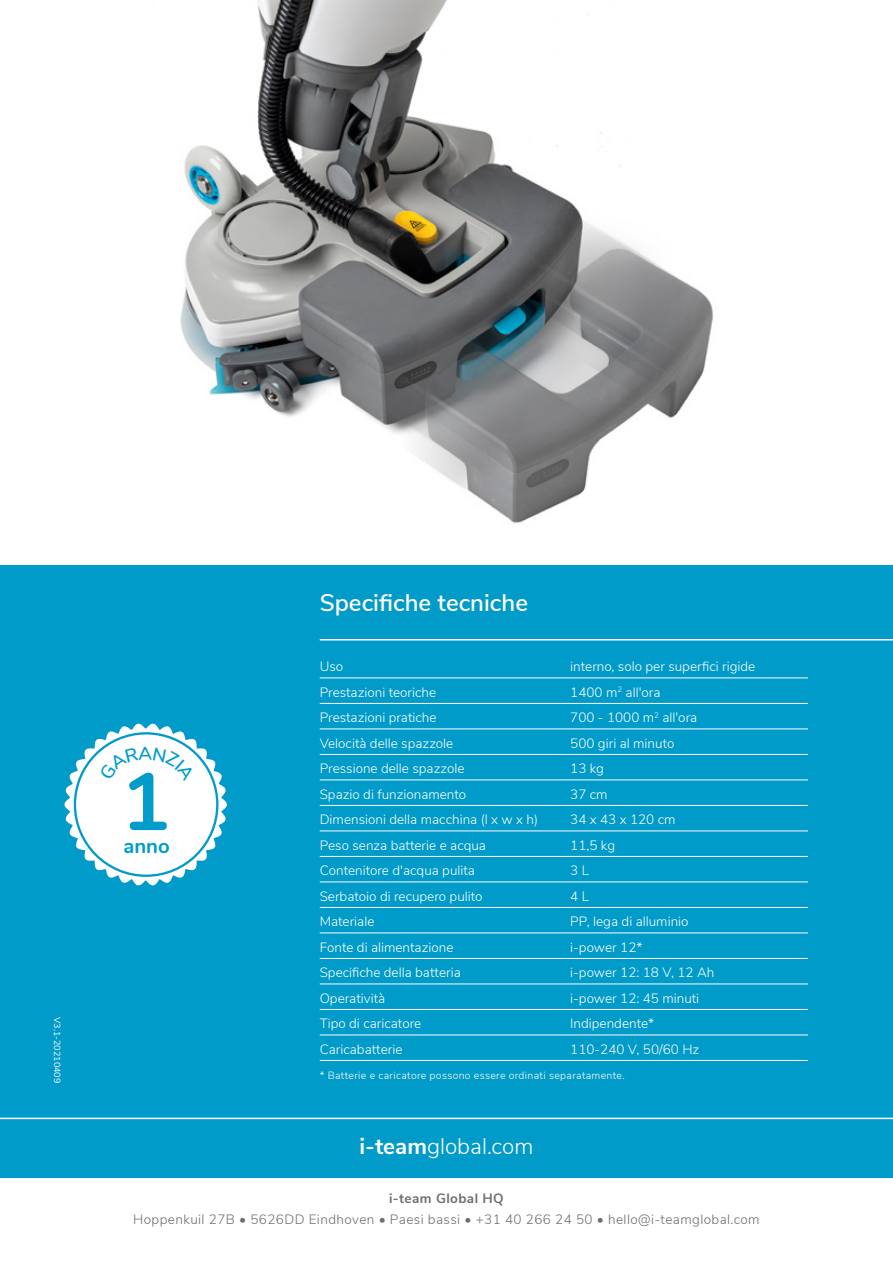
<style>
.page{position:relative;width:893px;height:1263px;background:#fff}
.page>*{position:absolute;margin:0;border:0;box-sizing:border-box;transform-origin:0 0}
.t1{font:700 80.85px "Nunito";color:#019cca}
.t2{font:600 24px "Nunito Sans";color:#fff}
.t3{font:300 22.5px "Nunito Sans";color:#fff}
.t4{font:700 20.25px "Nunito";color:#019cca}
.t5{font:300 13.5px "Nunito Sans";color:#fff}
.t6{font:300 13.5px "Nunito Sans";letter-spacing:.03em;color:#6f6c72}
.t7{font:700 13.5px "Nunito Sans";letter-spacing:.03em;color:#6f6c72}
.t8{font:300 10.5px "Nunito Sans";letter-spacing:.03em;color:#fff}
.t9{font:9px "Nunito Sans";color:#fff}
.s1{font-weight:700}
</style>
<div class="page">
<img style="left:180px;top:0;width:533px;height:524px">
<div style="left:0;top:566px;width:893px;height:612px;background:#009bc9"></div>
<hr style="left:320px;top:677px;width:488px;height:1px;background:#fff">
<hr style="left:320px;top:703px;width:488px;height:1px;background:#fff">
<hr style="left:320px;top:728px;width:488px;height:1px;background:#fff">
<hr style="left:320px;top:754px;width:488px;height:1px;background:#fff">
<hr style="left:320px;top:779px;width:488px;height:1px;background:#fff">
<hr style="left:320px;top:805px;width:488px;height:1px;background:#fff">
<hr style="left:320px;top:830px;width:488px;height:1px;background:#fff">
<hr style="left:320px;top:856px;width:488px;height:1px;background:#fff">
<hr style="left:320px;top:881px;width:488px;height:1px;background:#fff">
<hr style="left:320px;top:907px;width:488px;height:1px;background:#fff">
<hr style="left:320px;top:932px;width:488px;height:1px;background:#fff">
<hr style="left:320px;top:958px;width:488px;height:1px;background:#fff">
<hr style="left:320px;top:983px;width:488px;height:1px;background:#fff">
<hr style="left:320px;top:1009px;width:488px;height:1px;background:#fff">
<hr style="left:320px;top:1034px;width:488px;height:1px;background:#fff">
<hr style="left:320px;top:1060px;width:488px;height:1px;background:#fff">
<hr style="left:320px;top:639px;width:573px;height:1px;background:#fff">
<hr style="left:0;top:1118px;width:893px;height:1px;background:#fff">
<svg style="left:65px;top:723px;width:162px;height:162px"></svg>
<p class="t9" style="left:64px;top:1017px;width:68px;rotate:90deg">V3.1-20210409</p>
<h1 class="t1" style="left:121px;top:742px;width:50px">1</h1>
<h3 class="t4" style="left:123px;top:831px;width:48px">anno</h3>
<h2 class="t2" style="left:320px;top:585px;width:210px">Specifiche tecniche</h2>
<p class="t5" style="left:320px;top:657px;width:25px">Uso</p>
<p class="t5" style="left:570px;top:657px;width:187px">interno, solo per superfici rigide</p>
<p class="t5" style="left:320px;top:682px;width:118px">Prestazioni teoriche</p>
<p class="t5" style="left:570px;top:682px;width:92px">1400 m<sup>2</sup> all'ora</p>
<p class="t5" style="left:320px;top:708px;width:118px">Prestazioni pratiche</p>
<p class="t5" style="left:570px;top:708px;width:128px">700 - 1000 m<sup>2</sup> all'ora</p>
<p class="t5" style="left:320px;top:733px;width:135px">Velocità delle spazzole</p>
<p class="t5" style="left:570px;top:733px;width:106px">500 giri al minuto</p>
<p class="t5" style="left:320px;top:759px;width:146px">Pressione delle spazzole</p>
<p class="t5" style="left:570px;top:759px;width:35px">13 kg</p>
<p class="t5" style="left:320px;top:784px;width:148px">Spazio di funzionamento</p>
<p class="t5" style="left:570px;top:784px;width:39px">37 cm</p>
<p class="t5" style="left:320px;top:810px;width:220px">Dimensioni della macchina (l x w x h)</p>
<p class="t5" style="left:570px;top:810px;width:107px">34 x 43 x 120 cm</p>
<p class="t5" style="left:320px;top:835px;width:168px">Peso senza batterie e acqua</p>
<p class="t5" style="left:570px;top:835px;width:46px">11,5 kg</p>
<p class="t5" style="left:320px;top:861px;width:157px">Contenitore d'acqua pulita</p>
<p class="t5" style="left:570px;top:861px;width:20px">3 L</p>
<p class="t5" style="left:320px;top:886px;width:164px">Serbatoio di recupero pulito</p>
<p class="t5" style="left:570px;top:886px;width:20px">4 L</p>
<p class="t5" style="left:320px;top:912px;width:56px">Materiale</p>
<p class="t5" style="left:570px;top:912px;width:120px">PP, lega di alluminio</p>
<p class="t5" style="left:320px;top:937px;width:135px">Fonte di alimentazione</p>
<p class="t5" style="left:570px;top:937px;width:74px">i-power 12*</p>
<p class="t5" style="left:320px;top:963px;width:143px">Specifiche della batteria</p>
<p class="t5" style="left:570px;top:963px;width:146px">i-power 12: 18 V, 12 Ah</p>
<p class="t5" style="left:320px;top:988px;width:67px">Operatività</p>
<p class="t5" style="left:570px;top:988px;width:131px">i-power 12: 45 minuti</p>
<p class="t5" style="left:320px;top:1014px;width:103px">Tipo di caricatore</p>
<p class="t5" style="left:570px;top:1014px;width:85px">Indipendente*</p>
<p class="t5" style="left:320px;top:1039px;width:84px">Caricabatterie</p>
<p class="t5" style="left:570px;top:1039px;width:130px">110-240 V, 50/60 Hz</p>
<p class="t8" style="left:320px;top:1068px;width:306px">* Batterie e caricatore possono essere ordinati separatamente.</p>
<h3 class="t3" style="left:359px;top:1129px;width:175px"><span class="s1">i-team</span>global.com</h3>
<p class="t7" style="left:389px;top:1189px;width:116px">i-team Global HQ</p>
<p class="t6" style="left:133px;top:1210px;width:628px">Hoppenkuil 27B • 5626DD Eindhoven • Paesi bassi • +31 40 266 24 50 • hello@i-teamglobal.com</p>
</div>
